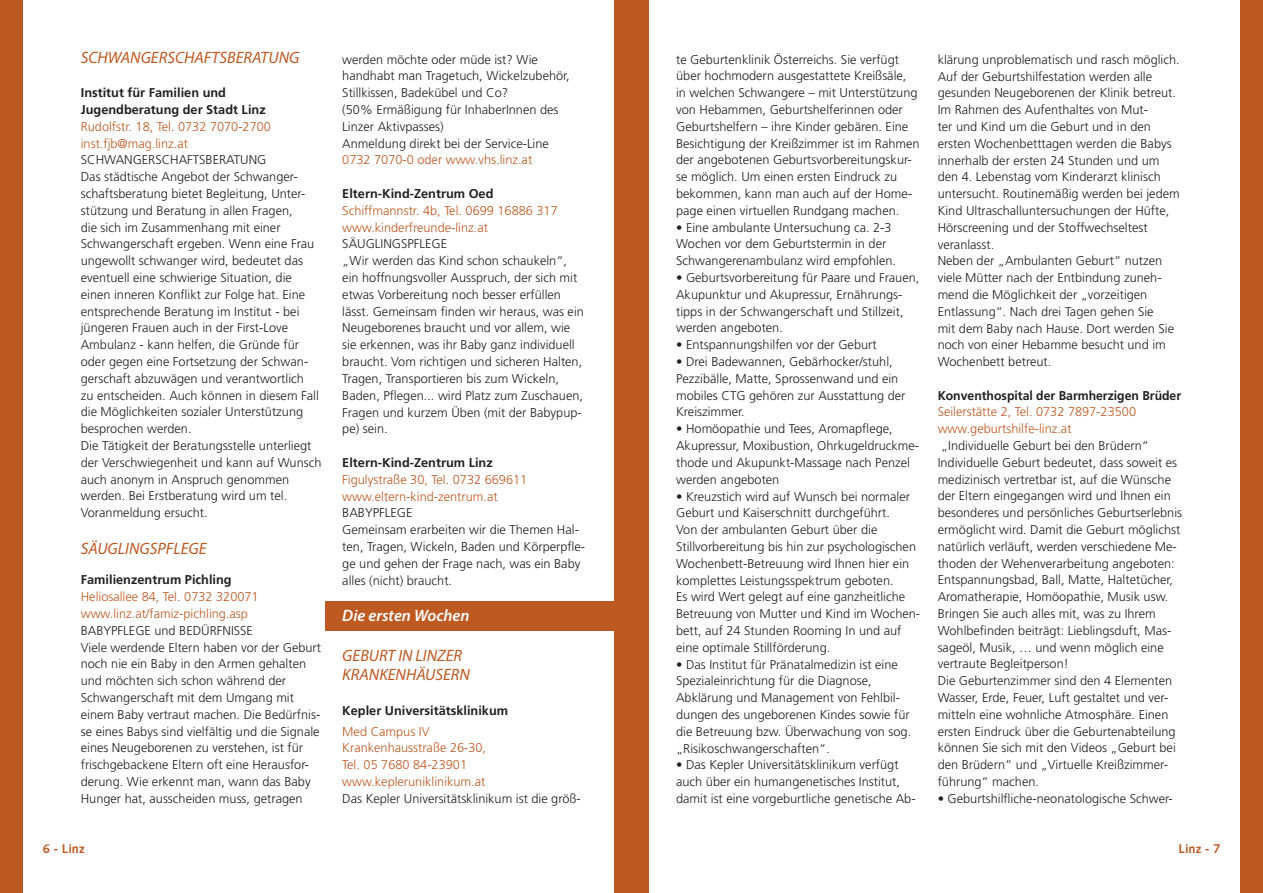
<style>
.page{position:relative;width:1263px;height:893px;background:#fff}
.page>*{position:absolute;margin:0;border:0;box-sizing:border-box;transform-origin:0 0}
.t1{font:italic 16.5px/19.8px "Myriad Pro";color:#be5921}
.t2{font:italic 600 16.5px "Myriad Pro";color:#fff}
.t3{font:300 12.75px/16.8px "Frutiger LT Std";color:#231f20}
.t4{font:300 12.75px/16.8px "Frutiger LT Std";color:#be5921}
.t5{font:700 12.75px/16.8px "Frutiger LT Std";color:#231f20}
.t6{font:700 12.75px "Frutiger LT Std";color:#231f20;scale:.96 1}
.t7{font:700 12.75px "Syntax";color:#be5921}
</style>
<div class="page">
<div style="left:0;top:0;width:23px;height:893px;background:#be5921"></div>
<div style="left:1240px;top:0;width:23px;height:893px;background:#be5921"></div>
<div style="left:614px;top:0;width:35px;height:893px;background:#be5921"></div>
<div style="left:325px;top:601px;width:289px;height:30px;background:#be5921"></div>
<p class="t1" style="left:81px;top:47px;width:220px">SCHWANGERSCHAFTSBERATUNG</p>
<p class="t5" style="left:81px;top:84px;width:186px">Institut für Familien und<br>Jugendberatung der Stadt Linz</p>
<p class="t4" style="left:81px;top:118px;width:192px">Rudolfstr. 18, Tel. 0732 7070-2700 inst.fjb@mag.linz.at</p>
<p class="t3" style="left:81px;top:152px;width:242px">SCHWANGERSCHAFTSBERATUNG<br>Das städtische Angebot der Schwanger&shy;schaftsberatung bietet Begleitung, Unter&shy;stützung und Beratung in allen Fragen,<br>die sich im Zusammenhang mit einer Schwangerschaft ergeben. Wenn eine Frau ungewollt schwanger wird, bedeutet das eventuell eine schwierige Situation, die einen inneren Konflikt zur Folge hat. Eine entsprechende Beratung im Institut - bei jüngeren Frauen auch in der First-Love Ambulanz - kann helfen, die Gründe für oder gegen eine Fortsetzung der Schwan&shy;gerschaft abzuwägen und verantwortlich<br>zu entscheiden. Auch können in diesem Fall die Möglichkeiten sozialer Unterstützung besprochen werden.<br>Die Tätigkeit der Beratungsstelle unterliegt der Verschwiegenheit und kann auf Wunsch auch anonym in Anspruch genommen werden. Bei Erstberatung wird um tel.<br>Voranmeldung ersucht.</p>
<p class="t1" style="left:81px;top:538px;width:127px">SÄUGLINGSPFLEGE</p>
<p class="t5" style="left:81px;top:572px;width:152px">Familienzentrum Pichling</p>
<p class="t4" style="left:81px;top:589px;width:179px">Heliosallee 84, Tel. 0732 320071 www.linz.at/famiz-pichling.asp</p>
<p class="t3" style="left:81px;top:622px;width:242px">BABYPFLEGE und BEDÜRFNISSE<br>Viele werdende Eltern haben vor der Geburt noch nie ein Baby in den Armen gehalten und möchten sich schon während der Schwangerschaft mit dem Umgang mit einem Baby vertraut machen. Die Bedürfnis&shy;se eines Babys sind vielfältig und die Signale eines Neugeborenen zu verstehen, ist für frischgebackene Eltern oft eine Herausfor&shy;derung. Wie erkennt man, wann das Baby Hunger hat, ausscheiden muss, getragen</p>
<p class="t3" style="left:342px;top:51px;width:229px">werden möchte oder müde ist? Wie handhabt man Tragetuch, Wickelzubehör, Stillkissen, Badekübel und Co?<br>(50% Ermäßigung für InhaberInnen des Linzer Aktivpasses)<br>Anmeldung direkt bei der Service-Line</p>
<p class="t4" style="left:342px;top:152px;width:191px">0732 7070-0 oder www.vhs.linz.at</p>
<p class="t5" style="left:342px;top:185px;width:153px">Eltern-Kind-Zentrum Oed</p>
<p class="t4" style="left:342px;top:202px;width:217px">Schiffmannstr. 4b, Tel. 0699 16886 317 www.kinderfreunde-linz.at</p>
<p class="t3" style="left:342px;top:236px;width:243px">SÄUGLINGSPFLEGE<br>„Wir werden das Kind schon schaukeln“, ein hoffnungsvoller Ausspruch, der sich mit etwas Vorbereitung noch besser erfüllen lässt. Gemeinsam finden wir heraus, was ein Neugeborenes braucht und vor allem, wie sie erkennen, was ihr Baby ganz individuell braucht. Vom richtigen und sicheren Halten, Tragen, Transportieren bis zum Wickeln, Baden, Pflegen... wird Platz zum Zuschauen, Fragen und kurzem Üben (mit der Babypup&shy;pe) sein.</p>
<p class="t5" style="left:342px;top:454px;width:152px">Eltern-Kind-Zentrum Linz</p>
<p class="t4" style="left:342px;top:471px;width:186px">Figulystraße 30, Tel. 0732 669611 www.eltern-kind-zentrum.at</p>
<p class="t3" style="left:342px;top:505px;width:244px">BABYPFLEGE<br>Gemeinsam erarbeiten wir die Themen Hal&shy;ten, Tragen, Wickeln, Baden und Körperpfle&shy;ge und gehen der Frage nach, was ein Baby alles (nicht) braucht.</p>
<p class="t2" style="left:342px;top:605px;width:129px">Die ersten Wochen</p>
<p class="t1" style="left:342px;top:645px;width:129px">GEBURT IN LINZER<br>KRANKENHÄUSERN</p>
<p class="t5" style="left:342px;top:703px;width:167px">Kepler Universitätsklinikum</p>
<p class="t4" style="left:342px;top:723px;width:145px">Med Campus IV<br>Krankenhausstraße 26-30,<br>Tel. 05 7680 84-23901 www.kepleruniklinikum.at</p>
<p class="t3" style="left:342px;top:790px;width:240px">Das Kepler Universitätsklinikum ist die größ-</p>
<p class="t3" style="left:676px;top:51px;width:245px">te Geburtenklinik Österreichs. Sie verfügt über hochmodern ausgestattete Kreißsäle,<br>in welchen Schwangere – mit Unterstützung von Hebammen, Geburtshelferinnen oder Geburtshelfern – ihre Kinder gebären. Eine Besichtigung der Kreißzimmer ist im Rahmen der angebotenen Geburtsvorbereitungskur&shy;se möglich. Um einen ersten Eindruck zu bekommen, kann man auch auf der Home&shy;page einen virtuellen Rundgang machen.</p>
<p class="t3" style="left:676px;top:219px;width:221px">• Eine ambulante Untersuchung ca. 2-3<br>Wochen vor dem Geburtstermin in der<br>Schwangerenambulanz wird empfohlen.</p>
<p class="t3" style="left:676px;top:269px;width:245px">• Geburtsvorbereitung für Paare und Frauen, Akupunktur und Akupressur, Ernährungs&shy;tipps in der Schwangerschaft und Stillzeit, werden angeboten.</p>
<p class="t3" style="left:676px;top:337px;width:202px">• Entspannungshilfen vor der Geburt</p>
<p class="t3" style="left:676px;top:353px;width:231px">• Drei Badewannen, Gebärhocker/stuhl, Pezzibälle, Matte, Sprossenwand und ein mobiles CTG gehören zur Ausstattung der Kreiszimmer.</p>
<p class="t3" style="left:676px;top:421px;width:245px">• Homöopathie und Tees, Aromapflege, Akupressur, Moxibustion, Ohrkugeldruckme&shy;thode und Akupunkt-Massage nach Penzel werden angeboten</p>
<p class="t3" style="left:676px;top:488px;width:245px">• Kreuzstich wird auf Wunsch bei normaler Geburt und Kaiserschnitt durchgeführt.<br>Von der ambulanten Geburt über die Stillvorbereitung bis hin zur psychologischen Wochenbett-Betreuung wird Ihnen hier ein komplettes Leistungsspektrum geboten.<br>Es wird Wert gelegt auf eine ganzheitliche Betreuung von Mutter und Kind im Wochen&shy;bett, auf 24 Stunden Rooming In und auf eine optimale Stillförderung.</p>
<p class="t3" style="left:676px;top:656px;width:237px">• Das Institut für Pränatalmedizin ist eine Spezialeinrichtung für die Diagnose, Abklärung und Management von Fehlbil&shy;dungen des ungeborenen Kindes sowie für die Betreuung bzw. Überwachung von sog. „Risikoschwangerschaften“.</p>
<p class="t3" style="left:676px;top:757px;width:241px">• Das Kepler Universitätsklinikum verfügt auch über ein humangenetisches Institut, damit ist eine vorgeburtliche genetische Ab-</p>
<p class="t3" style="left:938px;top:51px;width:244px">klärung unproblematisch und rasch möglich.<br>Auf der Geburtshilfestation werden alle gesunden Neugeborenen der Klinik betreut.<br>Im Rahmen des Aufenthaltes von Mut-<br>ter und Kind um die Geburt und in den ersten Wochenbetttagen werden die Babys innerhalb der ersten 24 Stunden und um den 4. Lebenstag vom Kinderarzt klinisch untersucht. Routinemäßig werden bei jedem Kind Ultraschalluntersuchungen der Hüfte, Hörscreening und der Stoffwechseltest veranlasst.<br>Neben der „Ambulanten Geburt“ nutzen viele Mütter nach der Entbindung zuneh&shy;mend die Möglichkeit der „vorzeitigen Entlassung“. Nach drei Tagen gehen Sie<br>mit dem Baby nach Hause. Dort werden Sie noch von einer Hebamme besucht und im Wochenbett betreut.</p>
<p class="t6" style="left:938px;top:388px;width:255px">Konventhospital der Barmherzigen Brüder</p>
<p class="t4" style="left:938px;top:404px;width:200px">Seilerstätte 2, Tel. 0732 7897-23500 www.geburtshilfe-linz.at</p>
<p class="t3" style="left:938px;top:437px;width:246px">„Individuelle Geburt bei den Brüdern“ Individuelle Geburt bedeutet, dass soweit es medizinisch vertretbar ist, auf die Wünsche der Eltern eingegangen wird und Ihnen ein besonderes und persönliches Geburtserlebnis ermöglicht wird. Damit die Geburt möglichst natürlich verläuft, werden verschiedene Me&shy;thoden der Wehenverarbeitung angeboten:<br>Entspannungsbad, Ball, Matte, Haltetücher, Aromatherapie, Homöopathie, Musik usw.<br>Bringen Sie auch alles mit, was zu Ihrem Wohlbefinden beiträgt: Lieblingsduft, Mas&shy;sageöl, Musik, … und wenn möglich eine vertraute Begleitperson!<br>Die Geburtenzimmer sind den 4 Elementen Wasser, Erde, Feuer, Luft gestaltet und ver&shy;mitteln eine wohnliche Atmosphäre. Einen ersten Eindruck über die Geburtenabteilung können Sie sich mit den Videos „Geburt bei den Brüdern“ und „Virtuelle Kreißzimmer&shy;führung“ machen.</p>
<p class="t3" style="left:938px;top:790px;width:237px">• Geburtshilfliche-neonatologische Schwer-</p>
<p class="t7" style="left:43px;top:841px;width:43px">6 - Linz</p>
<p class="t7" style="left:1179px;top:841px;width:43px">Linz - 7</p>
</div>
